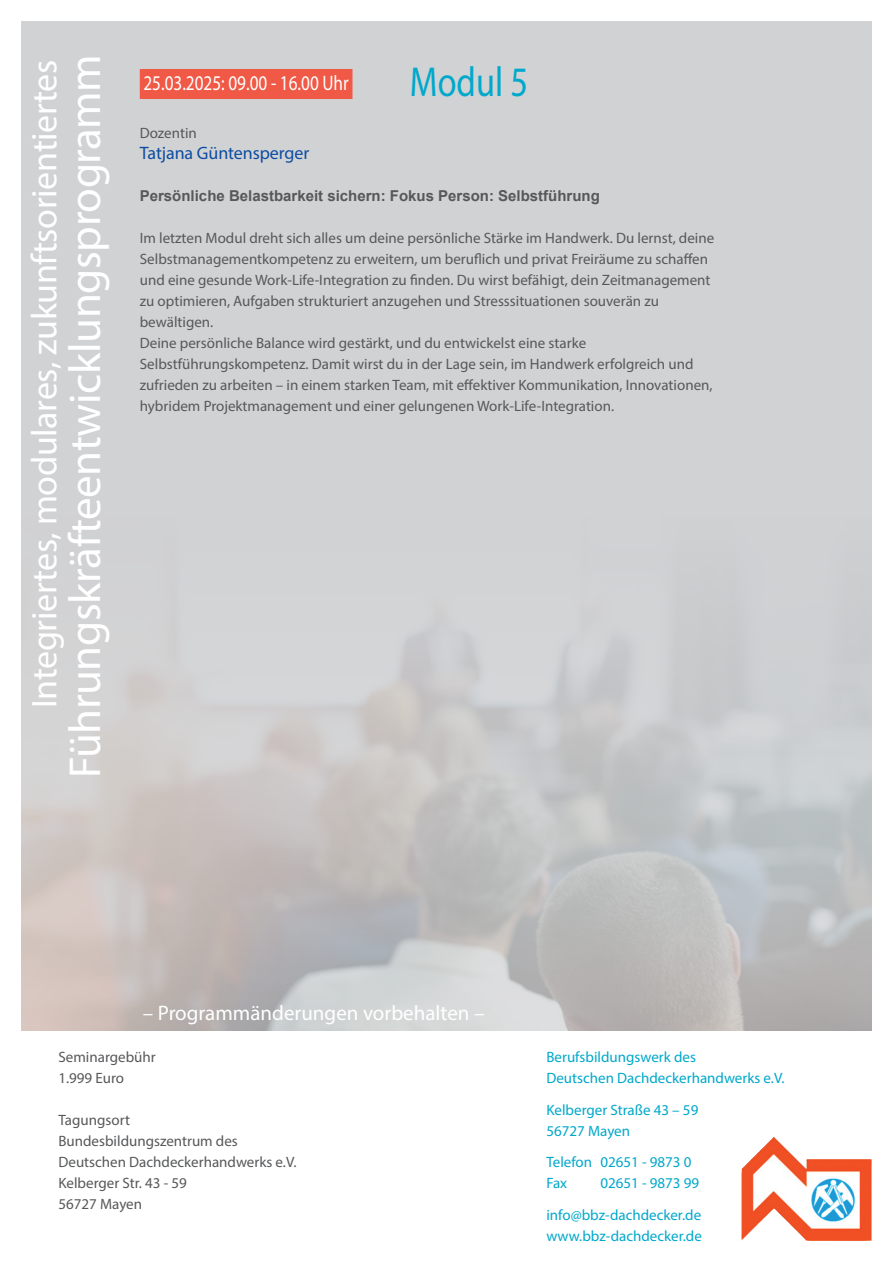
<style>
.page{position:relative;width:893px;height:1263px;background:#fff}
.page>*{position:absolute;margin:0;border:0;box-sizing:border-box;transform-origin:0 0}
.Headline_dick_weiß{font:45px "Myriad Pro";letter-spacing:-.01em;color:#fff}
.Headline_türkis{font:42px "Myriad Pro";color:#00a8cb;scale:.82 1}
.Headline_dünn_weiß{font:36px "Myriad Pro";letter-spacing:-.01em;color:#fff}
.Headline_türkis-2{font:21px "Myriad Pro";color:#fff}
.Headline_türkis-3{font:21px "Myriad Pro";color:#fff;scale:.82 1}
.Dozent{font:18px "Myriad Pro";letter-spacing:-.005em;color:#0d4da1}
.Fliesstext_mit_Nummerierung{font:15px/21px "Myriad Pro";color:#57585a}
.t1{font:15px/21px "Myriad Pro";color:#00a8cb}
.Fliesstext{font:15px "Myriad Pro";color:#57585a}
.Zwischenheadline{font:700 15px "Arial";color:#57585a}
.Zwischenheadline-2{font:15px "Myriad Pro";color:#57585a}
</style>
<div class="page">
<div style="left:21px;top:21px;width:851px;height:1010px;background:#d1d2d4"></div>
<img style="left:21px;top:635px;width:851px;height:396px">
<img style="left:741px;top:1137px;width:131px;height:104px">
<div style="left:140px;top:69px;width:212px;height:30px;background:#f05946"></div>
<p class="Headline_dünn_weiß" style="left:22px;top:708px;width:650px;rotate:-90deg">Integriertes, modulares, zukunftsorientiertes</p>
<p class="Headline_dick_weiß" style="left:57px;top:778px;width:725px;rotate:-90deg">Führungskräfteentwicklungsprogramm</p>
<p class="Headline_türkis-3" style="left:143px;top:70px;width:252px">25.03.2025: 09.00 - 16.00 Uhr</p>
<p class="Headline_türkis" style="left:410px;top:56px;width:146px">Modul 5</p>
<p class="Zwischenheadline-2" style="left:140px;top:124px;width:59px">Dozentin</p>
<p class="Dozent" style="left:140px;top:142px;width:171px">Tatjana Güntensperger</p>
<p class="Zwischenheadline" style="left:140px;top:185px;width:462px">Persönliche Belastbarkeit sichern: Fokus Person: Selbstführung</p>
<p class="Fliesstext_mit_Nummerierung" style="left:140px;top:227px;width:576px">Im letzten Modul dreht sich alles um deine persönliche Stärke im Handwerk. Du lernst, deine Selbstmanagementkompetenz zu erweitern, um beruflich und privat Freiräume zu schaffen und eine gesunde Work-Life-Integration zu finden. Du wirst befähigt, dein Zeitmanagement zu optimieren, Aufgaben strukturiert anzugehen und Stresssituationen souverän zu bewältigen.</p>
<p class="Fliesstext_mit_Nummerierung" style="left:140px;top:332px;width:574px">Deine persönliche Balance wird gestärkt, und du entwickelst eine starke Selbstführungskompetenz. Damit wirst du in der Lage sein, im Handwerk erfolgreich und zufrieden zu arbeiten – in einem starken Team, mit effektiver Kommunikation, Innovationen, hybridem Projektmanagement und einer gelungenen Work-Life-Integration.</p>
<p class="Headline_türkis-2" style="left:143px;top:1000px;width:343px">– Programmänderungen vorbehalten –</p>
<p class="Zwischenheadline-2" style="left:58px;top:1048px;width:99px">Seminargebühr</p>
<p class="Fliesstext" style="left:58px;top:1069px;width:67px">1.999 Euro</p>
<p class="Zwischenheadline-2" style="left:58px;top:1111px;width:73px">Tagungsort</p>
<p class="Fliesstext" style="left:58px;top:1132px;width:181px">Bundesbildungszentrum des</p>
<p class="Fliesstext" style="left:58px;top:1153px;width:240px">Deutschen Dachdeckerhandwerks e.V.</p>
<p class="Fliesstext" style="left:58px;top:1174px;width:130px">Kelberger Str. 43 - 59</p>
<p class="Fliesstext" style="left:58px;top:1195px;width:85px">56727 Mayen</p>
<p class="t1" style="left:546px;top:1046px;width:240px">Berufsbildungswerk des<br>Deutschen Dachdeckerhandwerks e.V.</p>
<p class="t1" style="left:546px;top:1099px;width:153px">Kelberger Straße 43 – 59<br>56727 Mayen</p>
<p class="t1" style="left:546px;top:1151px;width:147px">Telefon 02651 - 9873 0<br>Fax</p>
<p class="t1" style="left:600px;top:1172px;width:100px">02651 - 9873 99</p>
<p class="t1" style="left:546px;top:1204px;width:157px">info@bbz-dachdecker.de www.bbz-dachdecker.de</p>
</div>
